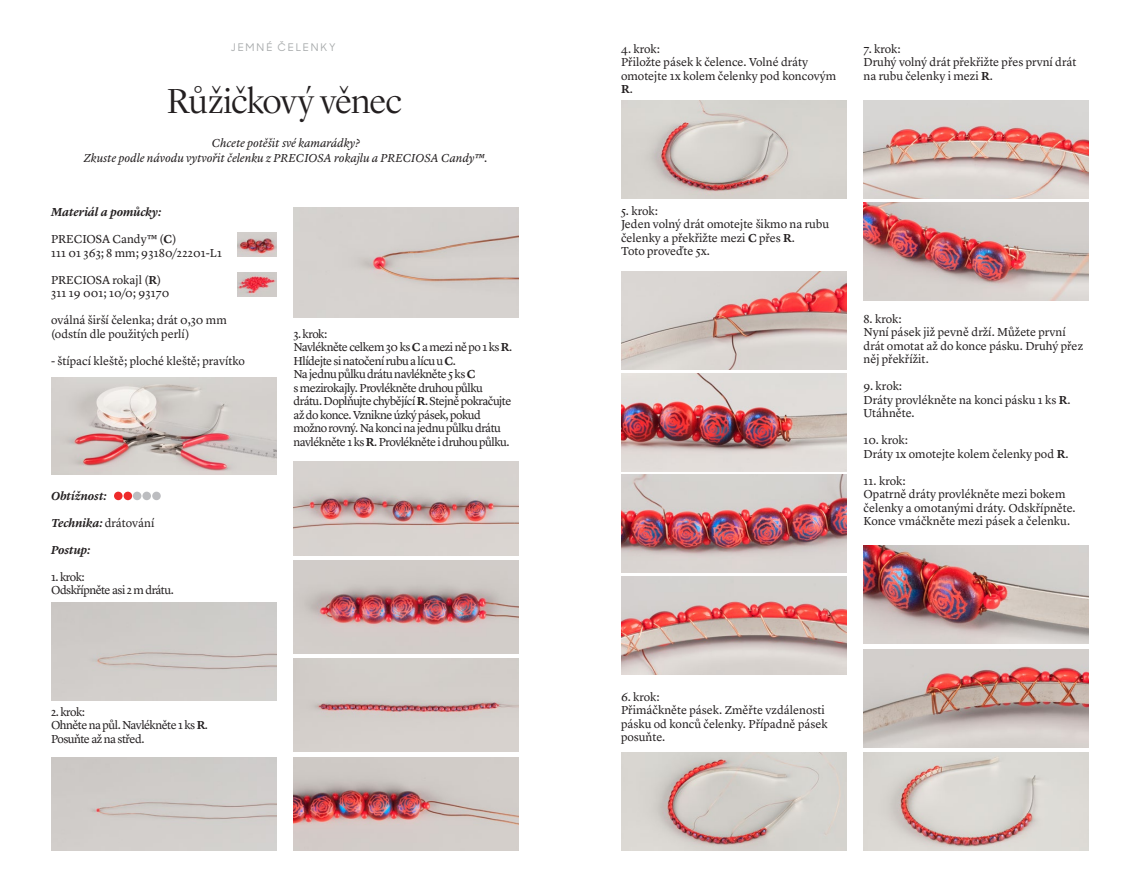
<style>
.page{position:relative;width:1140px;height:893px;background:#fff}
.page>*{position:absolute;margin:0;border:0;box-sizing:border-box;transform-origin:0 0}
.t1{font:300 36px "Lyon Display";letter-spacing:-.02em;color:#231f20}
.t2{font:12px/13.5px "Lyon Text";letter-spacing:-.005em;color:#231f20}
.t3{font:12px/13.5px "Lyon Text";letter-spacing:-.04em;color:#231f20}
.t4{font:italic 12px/14.4px "Lyon Text";color:#231f20;text-align:center}
.t5{font:italic 600 12px "Lyon Text";letter-spacing:-.005em;color:#231f20}
.t6{font:12px/13.5px "Lyon Text";letter-spacing:-.045em;color:#231f20}
.t7{font:500 10.5px "Sharp Sans Display No 1";letter-spacing:.18em;color:#a8abac}
.s1{font-weight:600}
.s2{font-weight:400;font-style:normal}
</style>
<div class="page">
<img style="left:238px;top:232px;width:38px;height:24px">
<img style="left:238px;top:272px;width:38px;height:24px">
<div style="left:124px;top:492px;width:8px;height:8px;background:#ee2a2a;border-radius:50%"></div>
<div style="left:114px;top:492px;width:9px;height:8px;background:#ee2a2a;border-radius:50%"></div>
<div style="left:152px;top:492px;width:9px;height:8px;background:#bcbdc0;border-radius:50%"></div>
<div style="left:142px;top:492px;width:9px;height:8px;background:#bcbdc0;border-radius:50%"></div>
<div style="left:133px;top:492px;width:8px;height:8px;background:#bcbdc0;border-radius:50%"></div>
<img style="left:51px;top:377px;width:225px;height:98px">
<div style="left:51px;top:757px;width:225px;height:94px;background:#d0ccc9"></div>
<div style="left:293px;top:207px;width:226px;height:111px;background:#d5d1ce"></div>
<img style="left:293px;top:658px;width:226px;height:94px">
<img style="left:293px;top:757px;width:226px;height:94px">
<img style="left:621px;top:101px;width:225px;height:98px">
<img style="left:621px;top:271px;width:225px;height:98px">
<img style="left:621px;top:374px;width:225px;height:97px">
<img style="left:621px;top:753px;width:225px;height:98px">
<img style="left:621px;top:577px;width:225px;height:97px">
<img style="left:863px;top:101px;width:226px;height:98px">
<img style="left:621px;top:475px;width:225px;height:98px">
<img style="left:863px;top:203px;width:226px;height:98px">
<img style="left:863px;top:546px;width:226px;height:97px">
<img style="left:863px;top:649px;width:226px;height:98px">
<img style="left:863px;top:753px;width:226px;height:98px">
<img style="left:293px;top:462px;width:226px;height:93px">
<img style="left:293px;top:560px;width:226px;height:94px">
<p class="t7" style="left:231px;top:40px;width:106px">JEMNÉ ČELENKY</p>
<h1 class="t1" style="left:167px;top:75px;width:236px">Růžičkový věnec</h1>
<p class="t4" style="left:84px;top:135px;width:405px">Chcete potěšit své kamarádky?<br>Zkuste podle návodu vytvořit čelenku z PRECIOSA rokajlu a PRECIOSA Candy™.</p>
<p class="t5" style="left:51px;top:203px;width:112px">Materiál a pomůcky:</p>
<p class="t2" style="left:51px;top:231px;width:172px">PRECIOSA Candy™ (<span class="s1">C</span>)<br>111 01 363; 8 mm; 93180/22201-L1</p>
<p class="t2" style="left:51px;top:272px;width:120px">PRECIOSA rokajl (<span class="s1">R</span>)<br>311 19 001; 10/0; 93170</p>
<p class="t2" style="left:51px;top:312px;width:177px">oválná širší čelenka; drát 0,30 mm (odstín dle použitých perlí)</p>
<p class="t2" style="left:51px;top:353px;width:195px">- štípací kleště; ploché kleště; pravítko</p>
<p class="t5" style="left:51px;top:486px;width:57px">Obtížnost:</p>
<p class="t5" style="left:51px;top:513px;width:105px">Technika: <span class="s2">drátování</span></p>
<p class="t5" style="left:51px;top:540px;width:41px">Postup:</p>
<p class="t6" style="left:51px;top:569px;width:124px">1. krok:<br>Odskřípněte asi 2 m drátu.</p>
<p class="t3" style="left:51px;top:704px;width:158px">2. krok:<br>Ohněte na půl. Navlékněte 1 ks <span class="s1">R</span>.<br>Posuňte až na střed.</p>
<p class="t3" style="left:293px;top:326px;width:220px">3. krok:<br>Navlékněte celkem 30 ks <span class="s1">C</span> a mezi ně po 1 ks <span class="s1">R</span>.<br>Hlídejte si natočení rubu a lícu u <span class="s1">C</span>.<br>Na jednu půlku drátu navlékněte 5 ks <span class="s1">C<br></span>s mezirokajly. Provlékněte druhou půlku drátu. Doplňujte chybějící <span class="s1">R</span>. Stejně pokračujte až do konce. Vznikne úzký pásek, pokud možno rovný. Na konci na jednu půlku drátu navlékněte 1 ks <span class="s1">R</span>. Provlékněte i druhou půlku.</p>
<p class="t2" style="left:621px;top:41px;width:217px">4. krok:<br>Přiložte pásek k čelence. Volné dráty omotejte 1x kolem čelenky pod koncovým<br><span class="s1">R</span>.</p>
<p class="t2" style="left:863px;top:41px;width:214px">7. krok:<br>Druhý volný drát překřižte přes první drát na rubu čelenky i mezi <span class="s1">R</span>.</p>
<p class="t2" style="left:621px;top:203px;width:209px">5. krok:<br>Jeden volný drát omotejte šikmo na rubu čelenky a překřižte mezi <span class="s1">C</span> přes <span class="s1">R</span>.<br>Toto proveďte 5x.</p>
<p class="t2" style="left:863px;top:311px;width:221px">8. krok:<br>Nyní pásek již pevně drží. Můžete první drát omotat až do konce pásku. Druhý přez něj překřížit.</p>
<p class="t2" style="left:863px;top:379px;width:208px">9. krok:<br>Dráty provlékněte na konci pásku 1 ks <span class="s1">R</span>.<br>Utáhněte.</p>
<p class="t2" style="left:863px;top:433px;width:206px">10. krok:<br>Dráty 1x omotejte kolem čelenky pod <span class="s1">R</span>.</p>
<p class="t2" style="left:863px;top:473px;width:214px">11. krok:<br>Opatrně dráty provlékněte mezi bokem čelenky a omotanými dráty. Odskřípněte.<br>Konce vmáčkněte mezi pásek a čelenku.</p>
<p class="t2" style="left:621px;top:689px;width:208px">6. krok:<br>Přimáčkněte pásek. Změřte vzdálenosti pásku od konců čelenky. Případně pásek posuňte.</p>
</div>
